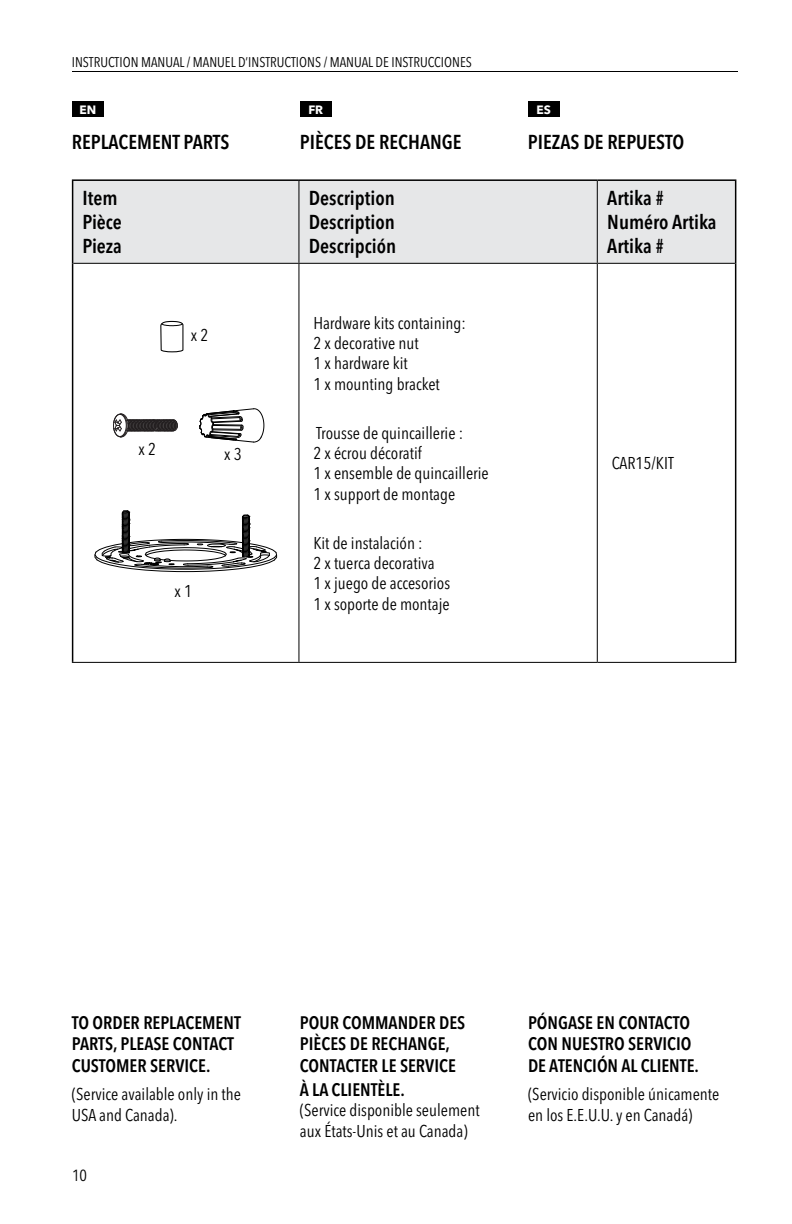
<style>
.page{position:relative;width:792px;height:1224px;background:#fff}
.page>*{position:absolute;margin:0;border:0;box-sizing:border-box;transform-origin:0 0}
.t1{font:600 condensed 20px/24px "Avenir Next LT Pro";color:#000}
.t2{font:600 condensed 18px/21.6px "Avenir Next LT Pro";color:#000}
.t3{font:condensed 17px/20.4px "Avenir Next LT Pro";color:#000}
.t4{font:condensed 16px "Avenir Next LT Pro";color:#000}
.t5{font:condensed 14px "Avenir Next LT Pro";color:#000}
.t6{font:700 12px "Avenir Next LT Pro";color:#fff}
</style>
<div class="page">
<hr style="left:72px;top:71px;width:666px;height:1px;background:#000">
<div style="left:72px;top:101px;width:32px;height:16px;background:#000"></div>
<div style="left:300px;top:101px;width:32px;height:16px;background:#000"></div>
<div style="left:528px;top:101px;width:32px;height:16px;background:#000"></div>
<div style="left:73px;top:181px;width:662px;height:82px;background:#e6e7e8"></div>
<hr style="left:72px;top:179px;width:227px;height:2px;background:#000">
<hr style="left:72px;top:181px;width:1px;height:82px;background:#000">
<hr style="left:299px;top:179px;width:298px;height:2px;background:#000">
<hr style="left:597px;top:179px;width:139px;height:2px;background:#000">
<hr style="left:735px;top:181px;width:1px;height:82px;background:#000">
<hr style="left:298px;top:181px;width:1px;height:82px;background:#000">
<hr style="left:597px;top:181px;width:1px;height:82px;background:#000">
<hr style="left:73px;top:263px;width:226px;height:1px;background:#000">
<hr style="left:299px;top:263px;width:298px;height:1px;background:#000">
<hr style="left:298px;top:264px;width:1px;height:398px;background:#000">
<hr style="left:597px;top:263px;width:138px;height:1px;background:#000">
<hr style="left:597px;top:264px;width:1px;height:398px;background:#000">
<hr style="left:72px;top:662px;width:227px;height:1px;background:#000">
<hr style="left:299px;top:662px;width:298px;height:1px;background:#000">
<hr style="left:597px;top:662px;width:139px;height:1px;background:#000">
<hr style="left:72px;top:263px;width:1px;height:399px;background:#000">
<hr style="left:735px;top:263px;width:1px;height:399px;background:#000">
<svg style="left:160px;top:320px;width:24px;height:33px"></svg>
<svg style="left:113px;top:414px;width:65px;height:24px"></svg>
<svg style="left:199px;top:408px;width:66px;height:35px"></svg>
<svg style="left:94px;top:510px;width:183px;height:62px"></svg>
<p class="t5" style="left:72px;top:53px;width:402px">INSTRUCTION MANUAL / MANUEL D’INSTRUCTIONS / MANUAL DE INSTRUCCIONES</p>
<p class="t6" style="left:79px;top:102px;width:18px">EN</p>
<p class="t1" style="left:72px;top:130px;width:159px">REPLACEMENT PARTS</p>
<p class="t6" style="left:308px;top:102px;width:16px">FR</p>
<p class="t1" style="left:300px;top:130px;width:163px">PIÈCES DE RECHANGE</p>
<p class="t6" style="left:537px;top:102px;width:16px">ES</p>
<p class="t1" style="left:528px;top:130px;width:158px">PIEZAS DE REPUESTO</p>
<p class="t1" style="left:83px;top:186px;width:41px">Item<br>Pièce<br>Pieza</p>
<p class="t1" style="left:309px;top:186px;width:89px;text-align:justify">Description Description Descripción</p>
<p class="t1" style="left:607px;top:186px;width:111px">Artika #<br>Numéro Artika<br>Artika #</p>
<p class="t3" style="left:191px;top:325px;width:19px">x 2</p>
<p class="t3" style="left:138px;top:439px;width:19px">x 2</p>
<p class="t3" style="left:224px;top:443px;width:19px">x 3</p>
<p class="t3" style="left:175px;top:581px;width:19px">x 1</p>
<p class="t3" style="left:313px;top:312px;width:154px">Hardware kits containing:<br>2 x decorative nut<br>1 x hardware kit<br>1 x mounting bracket</p>
<p class="t3" style="left:313px;top:422px;width:177px">Trousse de quincaillerie :<br>2 x écrou décoratif<br>1 x ensemble de quincaillerie<br>1 x support de montage</p>
<p class="t3" style="left:313px;top:532px;width:138px">Kit de instalación :<br>2 x tuerca decorativa<br>1 x juego de accesorios<br>1 x soporte de montaje</p>
<p class="t3" style="left:612px;top:453px;width:64px">CAR15/KIT</p>
<p class="t2" style="left:72px;top:1011px;width:171px">TO ORDER REPLACEMENT<br>PARTS, PLEASE CONTACT<br>CUSTOMER SERVICE.</p>
<p class="t3" style="left:72px;top:1084px;width:171px">(Service available only in the<br>USA and Canada).</p>
<p class="t4" style="left:72px;top:1166px;width:17px">10</p>
<p class="t2" style="left:300px;top:1011px;width:167px">POUR COMMANDER DES<br>PIÈCES DE RECHANGE,<br>CONTACTER LE SERVICE</p>
<p class="t2" style="left:300px;top:1079px;width:106px">À LA CLIENTÈLE.</p>
<p class="t3" style="left:300px;top:1100px;width:181px">(Service disponible seulement aux États-Unis et au Canada)</p>
<p class="t2" style="left:528px;top:1011px;width:172px">PÓNGASE EN CONTACTO<br>CON NUESTRO SERVICIO<br>DE ATENCIÓN AL CLIENTE.</p>
<p class="t3" style="left:528px;top:1084px;width:193px">(Servicio disponible únicamente en los E.E.U.U. y en Canadá)</p>
</div>
